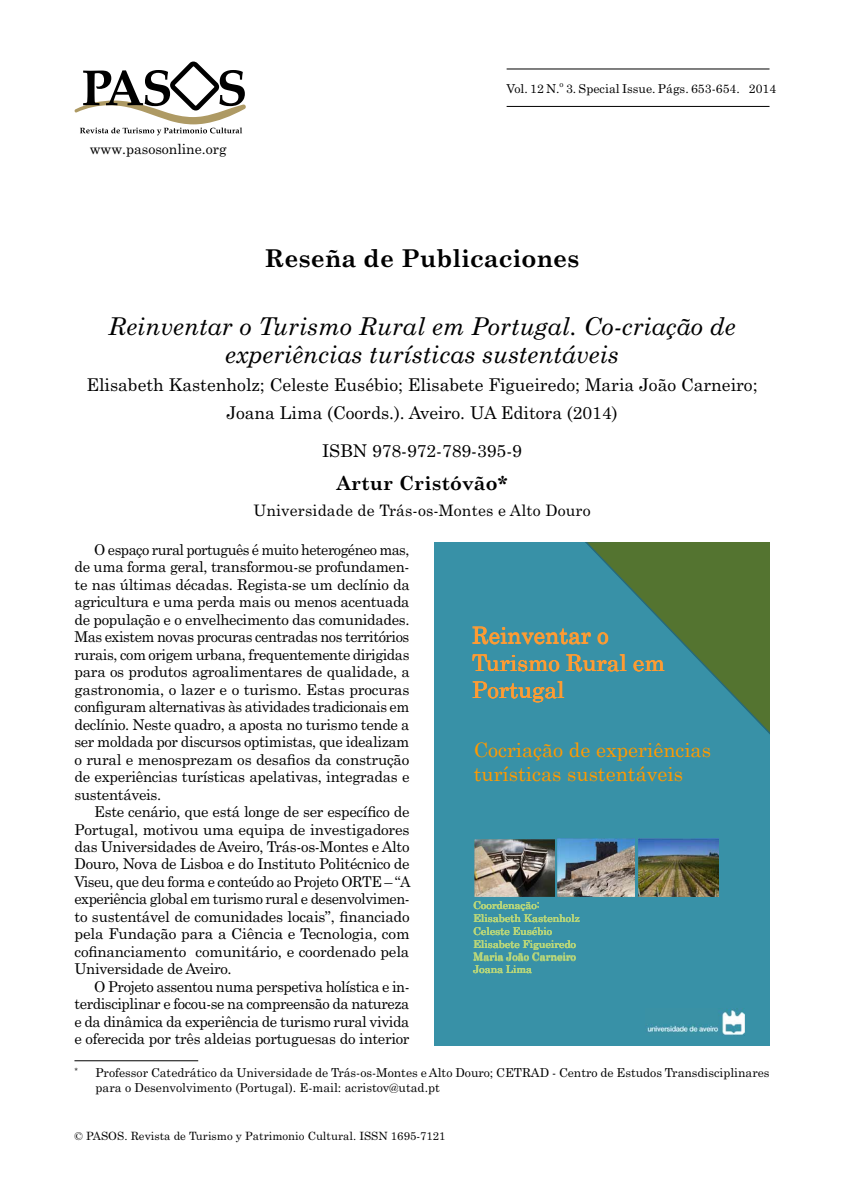
<style>
.page{position:relative;width:844px;height:1191px;background:#fff}
.page>*{position:absolute;margin:0;border:0;box-sizing:border-box;transform-origin:0 0}
.t1{font:italic 24.5px/28px "Century Schoolbook";color:#000;text-align:center}
.t2{font:700 24.5px "Century Schoolbook";color:#000}
.t3{font:22.93px/27.5px "Century";letter-spacing:.005em;color:#fe9c33}
.t4{font:19.95px/24px "Century";color:#ff9a00}
.t5{font:700 19.25px "Century Schoolbook";letter-spacing:.01em;color:#000}
.t6{font:17.5px/28px "Century Schoolbook";color:#000;text-align:center}
.t7{font:15.75px "Century Schoolbook";letter-spacing:.01em;color:#000}
.t8{font:14.88px/17.5px "Century Schoolbook";letter-spacing:-.02em;color:#000;text-align:justify}
.t9{font:14px "Century Schoolbook";color:#000}
.t10{font:12.25px/14.3px "Century Schoolbook";color:#000}
.t11{font:11.38px "Century Schoolbook";color:#000}
.t12{font:10.67px/12.8px "Century";letter-spacing:.005em;color:#b9d77a}
</style>
<div class="page">
<hr style="left:506px;top:69px;width:263px;height:1px;background:#000">
<hr style="left:506px;top:106px;width:263px;height:1px;background:#000">
<svg style="left:74px;top:62px;width:172px;height:73px"></svg>
<hr style="left:74px;top:1060px;width:124px;height:1px;background:#000">
<div style="left:434px;top:543px;width:335px;height:502px;background:#3891a7"></div>
<svg style="left:584px;top:543px;width:185px;height:198px;background:#44836f"></svg>
<img style="left:474px;top:839px;width:80px;height:57px">
<img style="left:557px;top:838px;width:77px;height:58px">
<img style="left:638px;top:839px;width:80px;height:57px">
<img style="left:645px;top:1008px;width:99px;height:27px">
<p class="t9" style="left:90px;top:140px;width:138px">www .pasosonline.org</p>
<p class="t10" style="left:506px;top:81px;width:271px">Vol. 12 N.<sup>o</sup> 3. Special Issue. Págs. 653-654. 2014</p>
<h1 class="t2" style="left:264px;top:242px;width:316px">Reseña de Publicaciones</h1>
<h1 class="t1" style="left:108px;top:311px;width:629px">Reinventar o Turismo Rural em Portugal. Co-criação de experiências turísticas sustentáveis</h1>
<p class="t6" style="left:86px;top:370px;width:672px">Elisabeth Kastenholz; Celeste Eusébio; Elisabete Figueiredo; Maria João Carneiro;<br>Joana Lima (Coords.). Aveiro. UA Editora (2014)</p>
<p class="t6" style="left:322px;top:436px;width:201px">ISBN 978-‑972-‑ 789-‑ 395-‑9</p>
<p class="t5" style="left:336px;top:470px;width:172px">Artur Cristóvão*</p>
<p class="t7" style="left:253px;top:500px;width:338px">Universidade de Trás-‑ os-‑Montes e Alto Douro</p>
<p class="t8" style="left:74px;top:540px;width:337px;text-indent:20px">O espaço rural português é muito heterogéneo mas, de uma forma geral, transformou-se profundamen&shy;te nas últimas décadas. Regista-se um declínio da agricultura e uma perda mais ou menos acentuada de população e o envelhecimento das comunidades.<br>Mas existem novas procuras centradas nos territórios rurais, com origem urbana, frequentemente dirigidas para os produtos agroalimentares de qualidade, a gastronomia, o lazer e o turismo. Estas procuras configuram alternativas às atividades tradicionais em declínio. Neste quadro, a aposta no turismo tende a ser moldada por discursos optimistas, que idealizam o rural e menosprezam os desafios da construção de experiências turísticas apelativas, integradas e sustentáveis.</p>
<p class="t8" style="left:74px;top:802px;width:337px;text-indent:20px">Este cenário, que está longe de ser específico de Portugal, motivou uma equipa de investigadores das Universidades de Aveiro, Trás-os-Montes e Alto Douro, Nova de Lisboa e do Instituto Politécnico de Viseu, que deu forma e conteúdo ao Projeto ORTE – “A experiência global em turismo rural e desenvolvimen&shy;to sustentável de comunidades locais”, financiado pela Fundação para a Ciência e Tecnologia, com cofinanciamento comunitário, e coordenado pela Universidade de Aveiro.</p>
<p class="t8" style="left:74px;top:977px;width:336px;text-indent:20px">O Projeto assentou numa perspetiva holística e in&shy;terdisciplinar e focou-se na compreensão da natureza e da dinâmica da experiência de turismo rural vivida e oferecida por três aldeias portuguesas do interior</p>
<h2 class="t3" style="left:472px;top:619px;width:194px">Reinventar o<br>Turismo Rural em<br>Portugal</h2>
<h2 class="t3" style="left:472px;top:674px;width:94px">Portugal</h2>
<h3 class="t4" style="left:473px;top:736px;width:239px">Cocriação de experiências turísticas sustentáveis</h3>
<p class="t12" style="left:473px;top:898px;width:108px">Coordenação:<br>Elisabeth Kastenholz<br>Celeste Eusébio<br>Elisabete Figueiredo<br>Maria João Carneiro<br>Joana Lima</p>
<p class="t10" style="left:95px;top:1065px;width:675px;text-indent:-21px"><sup>*</sup> Professor Catedrático da Universidade de Trás-‑ os-‑Montes e Alto Douro; CETRAD -‑ Centro de Estudos Transdisciplinares para o Desenvolvimento (Portugal). E-‑ mail: acristov@utad.pt</p>
<p class="t11" style="left:74px;top:1128px;width:372px">© PASOS. Revista de Turismo y Patrimonio Cultural. ISSN 1695-7121</p>
</div>
